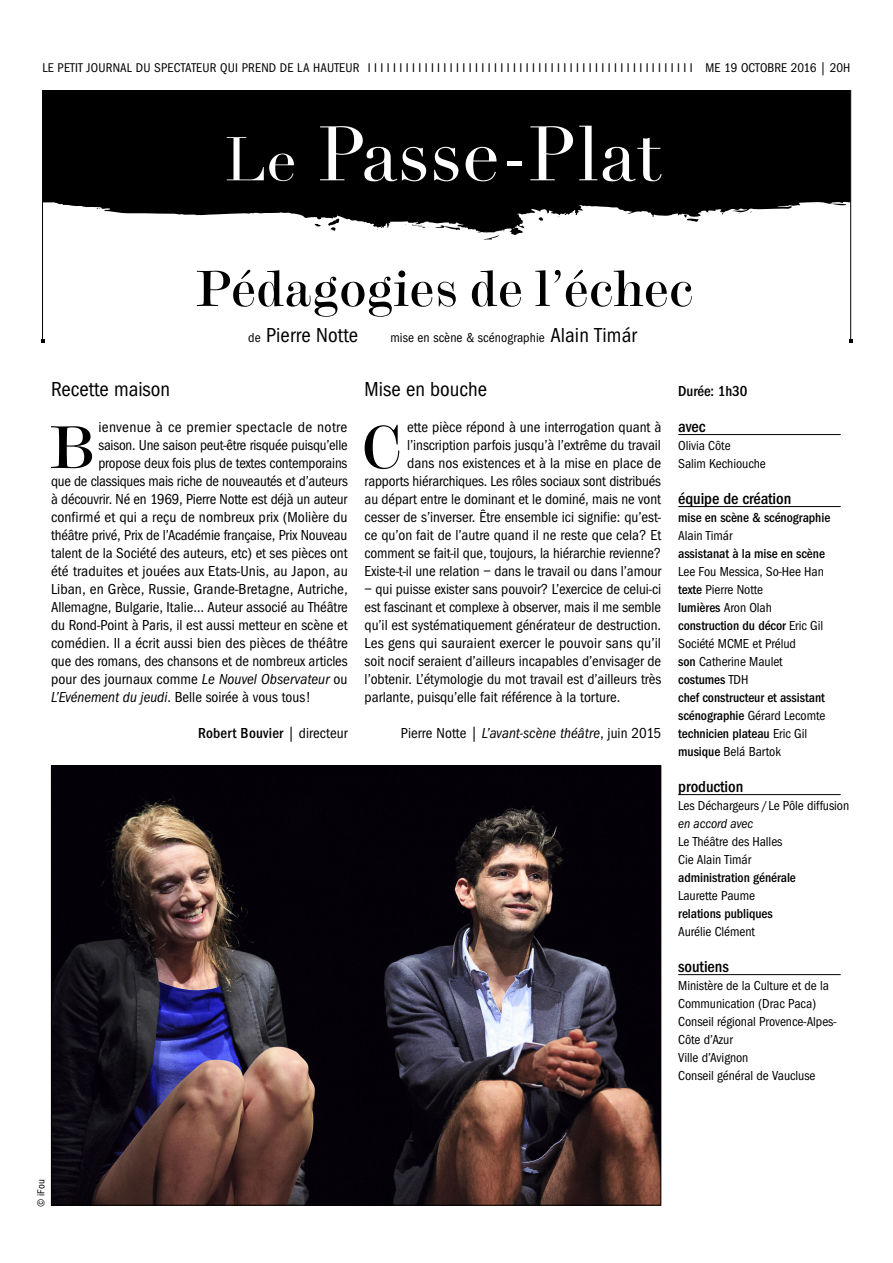
<style>
.page{position:relative;width:893px;height:1263px;background:#fff}
.page>*{position:absolute;margin:0;border:0;box-sizing:border-box;transform-origin:0 0}
.t1{font:75.75px "Didot LH";color:#fff}
.texte_spectacle{font:62.25px "Modern 20 BT Roman B";color:#000}
.t2{font:52.5px "Modern 20 BT Roman B";letter-spacing:-.005em;color:#000}
.Sous-titre_ou_chapea{font:condensed 21px "Franklin Gothic";color:#000}
.Distribution_rubriqu{font:500 condensed 16.5px "Franklin Gothic";letter-spacing:-.005em;color:#000}
.texte_spectacle-2{font:condensed 15px/18px "Franklin Gothic";color:#000;text-align:right}
.texte_spectacle-3{font:condensed 15px "Franklin Gothic";letter-spacing:.02em;color:#000}
.texte_spectacle-4{font:500 condensed 15px "Franklin Gothic";letter-spacing:.015em;color:#000}
.texte_spectacle-5{font:500 condensed 15px "Franklin Gothic";letter-spacing:-.005em;color:#000}
.distribution_Qui{font:condensed 13.5px/18px "Franklin Gothic";letter-spacing:-.005em;color:#000}
.distribution_Qui-2{font:500 condensed 13.5px/18px "Franklin Gothic";letter-spacing:-.005em;color:#000}
.distribution_Qui-3{font:italic condensed 13.5px "Franklin Gothic";letter-spacing:-.005em;color:#000}
.t3{font:condensed 13.2px "Franklin Gothic";letter-spacing:.015em;color:#000}
.t4{font:condensed 10.5px "Franklin Gothic";color:#000}
.s1{font-size:60.6px}
.s2{font-size:13.5px}
.s3{font-size:21px}
.s4{font-style:italic}
.s5{font-weight:400}
.s6{font-weight:500}
</style>
<div class="page">
<svg style="left:43px;top:90px;width:807px;height:150px;fill:#000"></svg>
<hr style="left:850px;top:90px;width:1px;height:251px;background:#000">
<hr style="left:42px;top:90px;width:1px;height:251px;background:#000">
<img style="left:53px;top:767px;width:606px;height:436px">
<hr style="left:678px;top:434px;width:163px;height:1px;background:#000">
<hr style="left:678px;top:506px;width:163px;height:1px;background:#000">
<hr style="left:678px;top:794px;width:163px;height:1px;background:#000">
<hr style="left:678px;top:974px;width:163px;height:1px;background:#000">
<p class="t3" style="left:43px;top:60px;width:324px">LE PETIT JOURNAL DU SPECTATEUR QUI PREND DE LA HAUTEUR IIIIIIIIIIIIIIIIIIIIIIIIIIIIIIIIIIIIIIIIIIIIIIIIIIIII</p>
<p class="t3" style="left:705px;top:60px;width:147px">ME 19 OCTOBRE 2016 | 20H</p>
<p class="t1" style="left:225px;top:109px;width:438px"><span class="s1">Le</span> Passe-Plat</p>
<p class="t2" style="left:196px;top:256px;width:500px">Pédagogies de l’échec</p>
<p class="Sous-titre_ou_chapea" style="left:248px;top:323px;width:111px"><span class="s2">de</span> Pierre Notte</p>
<p class="distribution_Qui" style="left:390px;top:329px;width:248px">mise en scène &amp; scénographie <span class="s3">Alain Timár</span></p>
<p class="Sous-titre_ou_chapea" style="left:51px;top:377px;width:121px">Recette maison</p>
<p class="texte_spectacle" style="left:50px;top:409px;width:47px">B</p>
<p class="texte_spectacle-3" style="left:98px;top:419px;width:250px">ienvenue à ce premier spectacle de notre</p>
<p class="texte_spectacle-2" style="left:98px;top:436px;width:251px">saison. Une saison peut-être risquée puisqu’elle</p>
<p class="texte_spectacle-2" style="left:98px;top:454px;width:250px">propose deux fois plus de textes contemporains</p>
<p class="texte_spectacle-2" style="left:51px;top:472px;width:298px">que de classiques mais riche de nouveautés et d’auteurs</p>
<p class="texte_spectacle-2" style="left:51px;top:490px;width:298px">à découvrir. Né en 1969, Pierre Notte est déjà un auteur</p>
<p class="texte_spectacle-2" style="left:51px;top:508px;width:298px">confirmé et qui a reçu de nombreux prix (Molière du</p>
<p class="texte_spectacle-2" style="left:51px;top:526px;width:298px">théâtre privé, Prix de l’Académie française, Prix Nouveau</p>
<p class="texte_spectacle-2" style="left:51px;top:544px;width:298px">talent de la Société des auteurs, etc) et ses pièces ont</p>
<p class="texte_spectacle-2" style="left:51px;top:562px;width:298px">été traduites et jouées aux Etats-Unis, au Japon, au</p>
<p class="texte_spectacle-2" style="left:51px;top:580px;width:298px">Liban, en Grèce, Russie, Grande-Bretagne, Autriche,</p>
<p class="texte_spectacle-2" style="left:51px;top:598px;width:298px">Allemagne, Bulgarie, Italie… Auteur associé au Théâtre</p>
<p class="texte_spectacle-2" style="left:51px;top:616px;width:298px">du Rond-Point à Paris, il est aussi metteur en scène et</p>
<p class="texte_spectacle-2" style="left:51px;top:634px;width:298px">comédien. Il a écrit aussi bien des pièces de théâtre</p>
<p class="texte_spectacle-2" style="left:51px;top:652px;width:298px">que des romans, des chansons et de nombreux articles</p>
<p class="texte_spectacle-2" style="left:51px;top:670px;width:298px">pour des journaux comme <span class="s4">Le Nouvel Observateur</span> ou</p>
<p class="texte_spectacle-2" style="left:51px;top:688px;width:261px"><span class="s4">L’Evénement du jeudi</span>. Belle soirée à vous tous!</p>
<p class="texte_spectacle-4" style="left:198px;top:725px;width:151px">Robert Bouvier <span class="s5">| directeur</span></p>
<p class="Sous-titre_ou_chapea" style="left:365px;top:377px;width:124px">Mise en bouche</p>
<p class="texte_spectacle-2" style="left:365px;top:418px;width:298px">ette pièce répond à une interrogation quant à l’inscription parfois jusqu’à l’extrême du travail<br>dans nos existences et à la mise en place de rapports hiérarchiques. Les rôles sociaux sont distribués au départ entre le dominant et le dominé, mais ne vont cesser de s’inverser. Être ensemble ici signifie: qu’est&shy;ce qu’on fait de l’autre quand il ne reste que cela? Et comment se fait-il que, toujours, la hiérarchie revienne?<br>Existe-t-il une relation – dans le travail ou dans l’amour</p>
<p class="texte_spectacle-2" style="left:365px;top:580px;width:298px;text-align:justify">– qui puisse exister sans pouvoir? L’exercice de celui-ci est fascinant et complexe à observer, mais il me semble qu’il est systématiquement générateur de destruction.<br>Les gens qui sauraient exercer le pouvoir sans qu’il soit nocif seraient d’ailleurs incapables d’envisager de l’obtenir. L’étymologie du mot travail est d’ailleurs très parlante, puisqu’elle fait référence à la torture.</p>
<p class="texte_spectacle-2" style="left:401px;top:724px;width:262px">Pierre Notte | <span class="s4">L’avant-scène théâtre</span>, juin 2015</p>
<p class="texte_spectacle" style="left:362px;top:409px;width:41px">C</p>
<p class="texte_spectacle-5" style="left:678px;top:383px;width:71px">Durée: 1h30</p>
<p class="Distribution_rubriqu" style="left:678px;top:417px;width:29px">avec</p>
<p class="distribution_Qui" style="left:678px;top:437px;width:54px">Olivia Côte</p>
<p class="distribution_Qui" style="left:678px;top:455px;width:89px">Salim Kechiouche</p>
<p class="Distribution_rubriqu" style="left:678px;top:489px;width:115px">équipe de création</p>
<p class="distribution_Qui-2" style="left:678px;top:509px;width:154px">mise en scène &amp; scénographie</p>
<p class="distribution_Qui" style="left:678px;top:527px;width:56px">Alain Timár</p>
<p class="distribution_Qui-2" style="left:678px;top:545px;width:148px">assistanat à la mise en scène</p>
<p class="distribution_Qui" style="left:678px;top:563px;width:147px">Lee Fou Messica, So-Hee Han</p>
<p class="distribution_Qui" style="left:678px;top:581px;width:86px"><span class="s6">texte</span> Pierre Notte</p>
<p class="distribution_Qui-2" style="left:678px;top:599px;width:95px">lumières <span class="s5">Aron Olah</span></p>
<p class="distribution_Qui-2" style="left:678px;top:617px;width:147px">construction du décor <span class="s5">Eric Gil</span></p>
<p class="distribution_Qui" style="left:678px;top:635px;width:119px">Société MCME et Prélud</p>
<p class="distribution_Qui" style="left:678px;top:653px;width:106px"><span class="s6">son</span> Catherine Maulet</p>
<p class="distribution_Qui-2" style="left:678px;top:671px;width:72px">costumes <span class="s5">TDH</span></p>
<p class="distribution_Qui-2" style="left:678px;top:689px;width:149px">chef constructeur et assistant scénographie <span class="s5">Gérard Lecomte</span></p>
<p class="distribution_Qui-2" style="left:678px;top:725px;width:130px">technicien plateau <span class="s5">Eric Gil</span></p>
<p class="distribution_Qui" style="left:678px;top:743px;width:104px"><span class="s6">musique</span> Belá Bartok</p>
<p class="Distribution_rubriqu" style="left:678px;top:777px;width:67px">production</p>
<p class="distribution_Qui" style="left:678px;top:797px;width:172px">Les Déchargeurs / Le Pôle diffusion</p>
<p class="distribution_Qui-3" style="left:678px;top:816px;width:76px">en accord avec</p>
<p class="distribution_Qui" style="left:678px;top:833px;width:106px">Le Théâtre des Halles</p>
<p class="distribution_Qui" style="left:678px;top:851px;width:74px">Cie Alain Timár</p>
<p class="distribution_Qui-2" style="left:678px;top:869px;width:119px">administration générale</p>
<p class="distribution_Qui" style="left:678px;top:887px;width:78px">Laurette Paume</p>
<p class="distribution_Qui-2" style="left:678px;top:905px;width:96px">relations publiques</p>
<p class="distribution_Qui" style="left:678px;top:923px;width:78px">Aurélie Clément</p>
<p class="Distribution_rubriqu" style="left:678px;top:957px;width:52px">soutiens</p>
<p class="distribution_Qui" style="left:678px;top:977px;width:152px">Ministère de la Culture et de la<br>Communication (Drac Paca)</p>
<p class="distribution_Qui" style="left:678px;top:1013px;width:160px">Conseil régional Provence-Alpes-<br>Côte d’Azur</p>
<p class="distribution_Qui" style="left:678px;top:1049px;width:72px">Ville d’Avignon</p>
<p class="distribution_Qui" style="left:678px;top:1067px;width:139px">Conseil général de Vaucluse</p>
<p class="t4" style="left:35px;top:1206px;width:28px;rotate:-90deg">© iFou</p>
</div>
